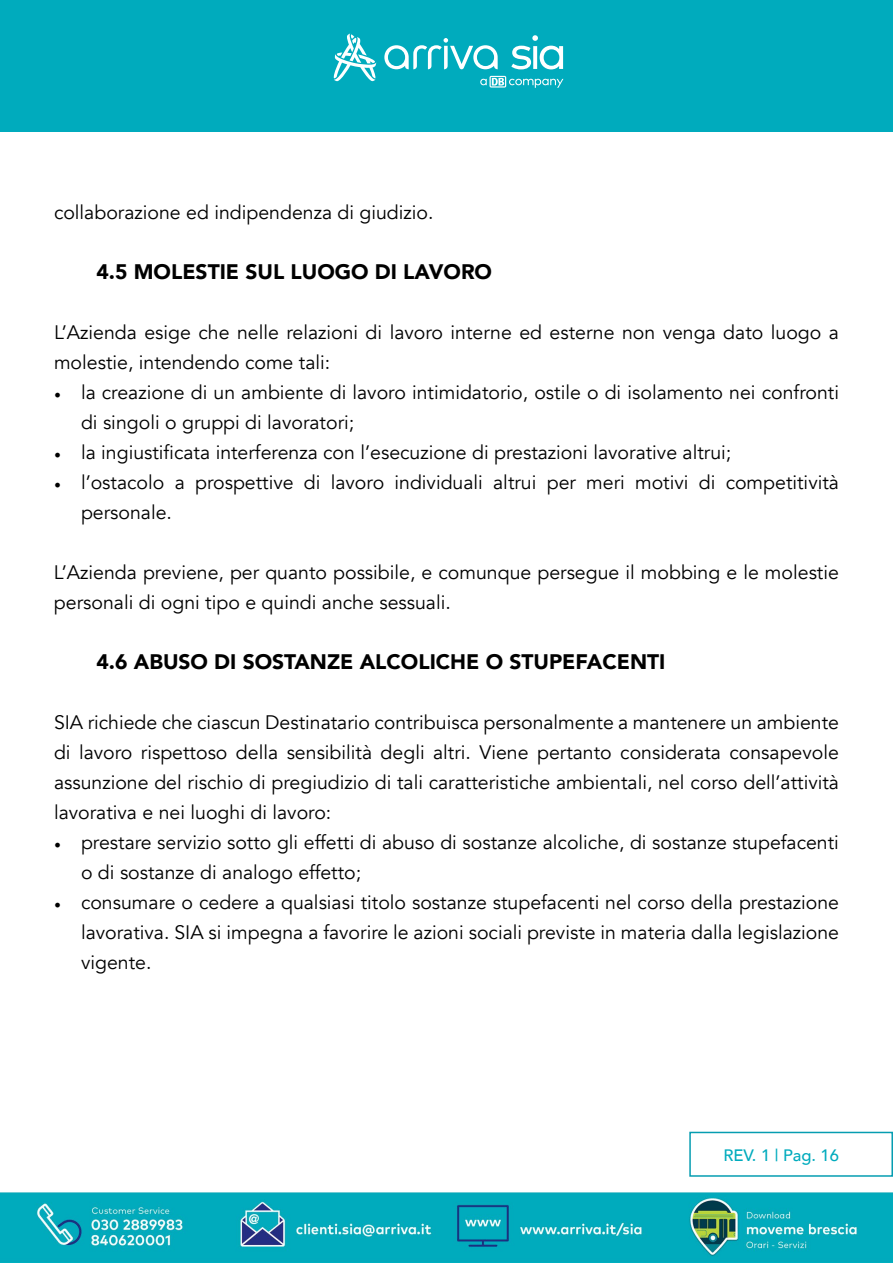
<style>
.page{position:relative;width:893px;height:1263px;background:#fff}
.page>*{position:absolute;margin:0;border:0;box-sizing:border-box;transform-origin:0 0}
.t1{font:900 21px "Avenir";color:#000}
.t2{font:19.5px/30px "Avenir";color:#000}
.t3{font:500 16.5px "Avenir";color:#00abbd}
.s1{font-family:"Minion Pro";font-size:18px}
</style>
<div class="page">
<div style="left:0;top:0;width:893px;height:132px;background:#00abbd"></div>
<svg style="left:384px;top:38px;width:114px;height:31px"></svg>
<svg style="left:334px;top:33px;width:42px;height:48px"></svg>
<svg style="left:511px;top:35px;width:52px;height:34px"></svg>
<svg style="left:480px;top:76px;width:83px;height:12px"></svg>
<img style="left:0;top:1192px;width:893px;height:71px">
<div style="left:689px;top:1132px;width:204px;height:45px;border:2px solid #069db1"></div>
<p class="t2" style="left:54px;top:198px;width:381px">collaborazione ed indipendenza di giudizio.</p>
<p class="t1" style="left:97px;top:254px;width:397px">4.5 MOLESTIE SUL LUOGO DI LAVORO</p>
<p class="t2" style="left:54px;top:318px;width:786px">L’Azienda esige che nelle relazioni di lavoro interne ed esterne non venga dato luogo a molestie, intendendo come tali:</p>
<p class="t2" style="left:81px;top:378px;width:759px;text-indent:-27px"><span class="s1">•</span> la creazione di un ambiente di lavoro intimidatorio, ostile o di isolamento nei confronti di singoli o gruppi di lavoratori;</p>
<p class="t2" style="left:54px;top:438px;width:679px"><span class="s1">•</span> la ingiustificata interferenza con l’esecuzione di prestazioni lavorative altrui;</p>
<p class="t2" style="left:81px;top:468px;width:759px;text-indent:-27px"><span class="s1">•</span> l’ostacolo a prospettive di lavoro individuali altrui per meri motivi di competitività personale.</p>
<p class="t2" style="left:54px;top:558px;width:786px">L’Azienda previene, per quanto possibile, e comunque persegue il mobbing e le molestie personali di ogni tipo e quindi anche sessuali.</p>
<p class="t1" style="left:97px;top:644px;width:570px">4.6 ABUSO DI SOSTANZE ALCOLICHE O STUPEFACENTI</p>
<p class="t2" style="left:54px;top:708px;width:786px;text-align:justify">SIA richiede che ciascun Destinatario contribuisca personalmente a mantenere un ambiente di lavoro rispettoso della sensibilità degli altri. Viene pertanto considerata consapevole assunzione del rischio di pregiudizio di tali caratteristiche ambientali, nel corso dell’attività lavorativa e nei luoghi di lavoro:</p>
<p class="t2" style="left:81px;top:828px;width:759px;text-indent:-27px"><span class="s1">•</span> prestare servizio sotto gli effetti di abuso di sostanze alcoliche, di sostanze stupefacenti o di sostanze di analogo effetto;</p>
<p class="t2" style="left:81px;top:888px;width:760px;text-align:justify;text-indent:-27px"><span class="s1">•</span> consumare o cedere a qualsiasi titolo sostanze stupefacenti nel corso della prestazione lavorativa. SIA si impegna a favorire le azioni sociali previste in materia dalla legislazione vigente.</p>
<p class="t3" style="left:723px;top:1141px;width:117px">REV. 1 | Pag. 16</p>
</div>
